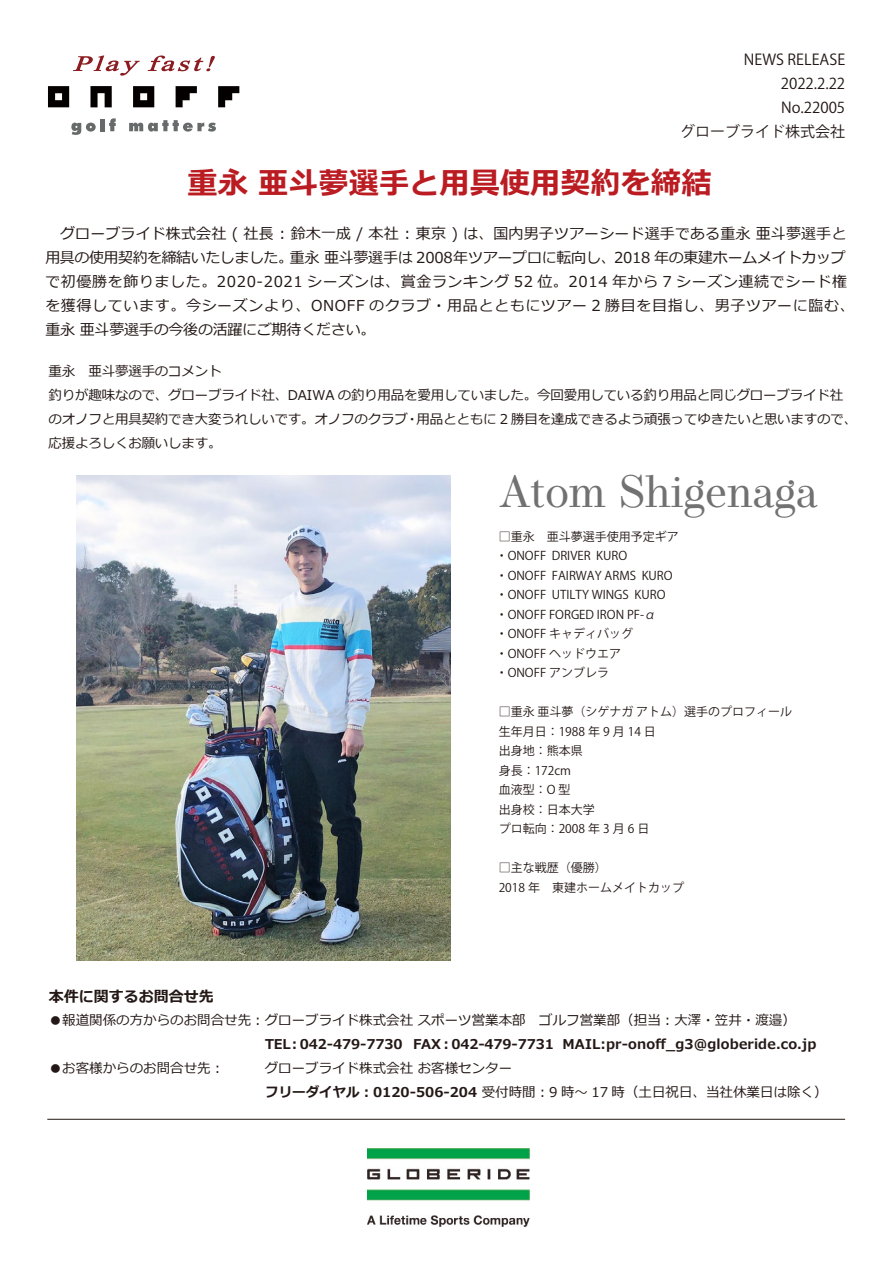
<style>
.page{position:relative;width:893px;height:1263px;background:#fff}
.page>*{position:absolute;margin:0;border:0;box-sizing:border-box;transform-origin:0 0}
.t1{font:45px "Operetta 8";color:#727171}
.t2{font:700 30px "Meiryo";color:#ba1c22}
.t3{font:15px/24px "Meiryo";letter-spacing:.01em;color:#231815}
.t4{font:15px/24px "Koz Go Pr 6 N";color:#231815;text-align:right}
.t5{font:700 15px "Meiryo";color:#231815}
.t6{font:13.5px/24px "Meiryo";letter-spacing:-.015em;color:#231815}
.t7{font:700 13.5px "Meiryo";color:#231815}
.t8{font:12px/19.5px "Koz Go Pr 6 N";color:#231815}
.s1{font-weight:700}
</style>
<div class="page">
<svg style="left:176px;top:86px;width:21px;height:21px"></svg>
<svg style="left:218px;top:86px;width:21px;height:21px"></svg>
<svg style="left:90px;top:86px;width:22px;height:21px"></svg>
<svg style="left:133px;top:86px;width:21px;height:21px"></svg>
<svg style="left:48px;top:86px;width:21px;height:21px"></svg>
<svg style="left:71px;top:123px;width:25px;height:12px"></svg>
<div style="left:100px;top:119px;width:5px;height:12px;background:#676a6a"></div>
<svg style="left:109px;top:118px;width:7px;height:13px"></svg>
<svg style="left:129px;top:120px;width:87px;height:12px"></svg>
<svg style="left:73px;top:56px;width:67px;height:20px"></svg>
<svg style="left:148px;top:56px;width:67px;height:16px"></svg>
<img style="left:367px;top:1149px;width:162px;height:77px">
<hr style="left:47px;top:1119px;width:798px;height:1px;background:#221714">
<img style="left:76px;top:475px;width:374px;height:486px">
<p class="t4" style="left:680px;top:48px;width:166px">NEWS RELEASE<br>2022.2.22<br>No.22005<br>グローブライド株式会社</p>
<h2 class="t2" style="left:188px;top:162px;width:525px">重永 亜斗夢選手と用具使用契約を締結</h2>
<p class="t3" style="left:45px;top:222px;width:811px;text-indent:15px">グローブライド株式会社 ( 社長 : 鈴木一成 / 本社 : 東京 ) は、国内男子ツアーシード選手である重永 亜斗夢選手と用具の使用契約を締結いたしました。重永 亜斗夢選手は 2008年ツアープロに転向し、2018 年の東建ホームメイトカップで初優勝を飾りました。2020-2021 シーズンは、賞金ランキング 52 位。2014 年から 7 シーズン連続でシード権を獲得しています。今シーズンより、ONOFF のクラブ・用品とともにツアー 2 勝目を目指し、男子ツアーに臨む、重永 亜斗夢選手の今後の活躍にご期待ください。</p>
<p class="t6" style="left:49px;top:360px;width:810px">重永　亜斗夢選手のコメント<br>釣りが趣味なので、グローブライド社、DAIWA の釣り用品を愛用していました。今回愛用している釣り用品と同じグローブライド社のオノフと用具契約でき大変うれしいです。オノフのクラブ・用品とともに 2 勝目を達成できるよう頑張ってゆきたいと思いますので、応援よろしくお願いします。</p>
<h1 class="t1" style="left:499px;top:465px;width:321px">Atom Shigenaga</h1>
<p class="t8" style="left:496px;top:527px;width:184px">□重永　亜斗夢選手使用予定ギア・ONOFF DRIVER KURO・ONOFF FAIRWAY ARMS KURO・ONOFF UTILTY WINGS KURO・ONOFF FORGED IRON PF-α・ONOFF キャディバッグ・ONOFF ヘッドウエア<br>・ONOFF アンブレラ</p>
<p class="t8" style="left:499px;top:702px;width:295px">□重永 亜斗夢（シゲナガ アトム）選手のプロフィール生年月日：1988 年 9 月 14 日<br>出身地：熊本県<br>身長：172cm<br>血液型：O 型<br>出身校：日本大学<br>プロ転向：2008 年 3 月 6 日</p>
<p class="t8" style="left:499px;top:858px;width:187px">□主な戦歴（優勝）<br>2018 年　東建ホームメイトカップ</p>
<p class="t5" style="left:49px;top:986px;width:166px">本件に関するお問合せ先</p>
<p class="t6" style="left:49px;top:1008px;width:749px">●報道関係の方からのお問合せ先︓ グローブライド株式会社 スポーツ営業本部　ゴルフ営業部（担当︓大澤・笠井・渡邉）</p>
<p class="t7" style="left:265px;top:1034px;width:553px">TEL︓042-479-7730 FAX︓042-479-7731 MAIL:pr-onoff_g3@globeride.co.jp</p>
<p class="t6" style="left:49px;top:1056px;width:177px">●お客様からのお問合せ先︓</p>
<p class="t6" style="left:265px;top:1056px;width:564px">グローブライド株式会社 お客様センター<br><span class="s1">フリーダイヤル︓0120-506-204</span> 受付時間︓9 時～ 17 時（土日祝日、当社休業日は除く）</p>
</div>
